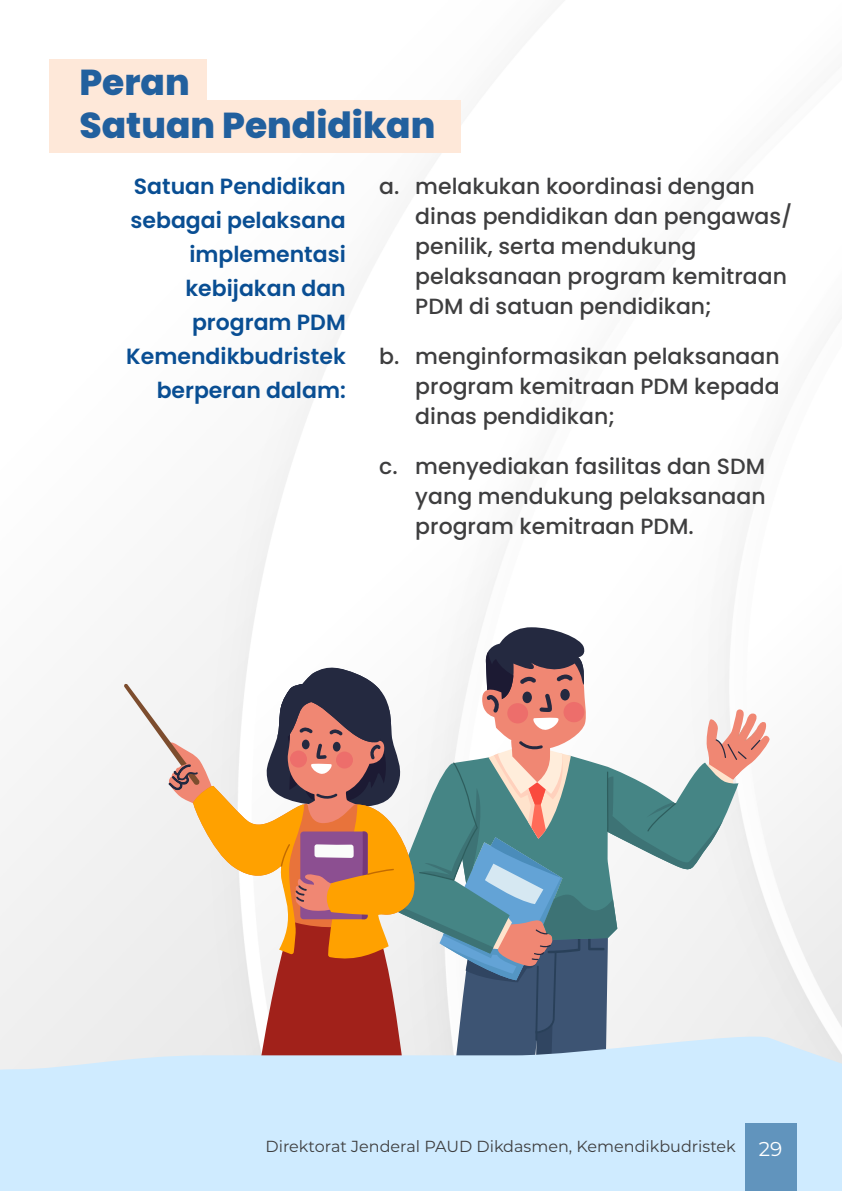
<style>
.page{position:relative;width:842px;height:1191px;background:#fff}
.page>*{position:absolute;margin:0;border:0;box-sizing:border-box;transform-origin:0 0}
.t1{font:800 36px/43.2px "Poppins";color:#22609e}
.t2{font:500 22px/30px "Poppins";color:#3e3e3f;text-align:justify}
.t3{font:600 22px/34px "Poppins";color:#094e93;text-align:right}
.t4{font:16px "Montserrat";color:#3e3e3f}
.s1{font-size:20px;color:#fff}
</style>
<div class="page">
<div style="left:50px;top:60px;width:157px;height:52px;background:#fee8d9"></div>
<div style="left:50px;top:101px;width:411px;height:52px;background:#fee8d9"></div>
<svg style="left:124px;top:627px;width:646px;height:403px"></svg>
<svg style="left:0;top:1030px;width:842px;height:161px;background:#cce2f3"></svg>
<div style="left:745px;top:1123px;width:52px;height:68px;background:#6194bd"></div>
<h1 class="t1" style="left:79px;top:61px;width:358px">Peran<br>Satuan Pendidikan</h1>
<p class="t2" style="left:415px;top:171px;width:379px;text-align:left;text-indent:-36px">a. melakukan koordinasi dengan dinas pendidikan dan pengawas/ penilik, serta mendukung pelaksanaan program kemitraan<br>PDM di satuan pendidikan;</p>
<p class="t2" style="left:415px;top:341px;width:366px;text-indent:-36px">b. menginformasikan pelaksanaan program kemitraan PDM kepada dinas pendidikan;</p>
<p class="t2" style="left:415px;top:451px;width:352px;text-indent:-36px">c. menyediakan fasilitas dan SDM yang mendukung pelaksanaan program kemitraan PDM.</p>
<p class="t3" style="left:126px;top:169px;width:221px">Satuan Pendidikan sebagai pelaksana implementasi kebijakan dan program PDM<br>Kemendikbudristek berperan dalam:</p>
<p class="t4" style="left:265px;top:1135px;width:518px">Direktorat Jenderal PAUD Dikdasmen, Kemendikbudristek <span class="s1">29</span></p>
</div>
